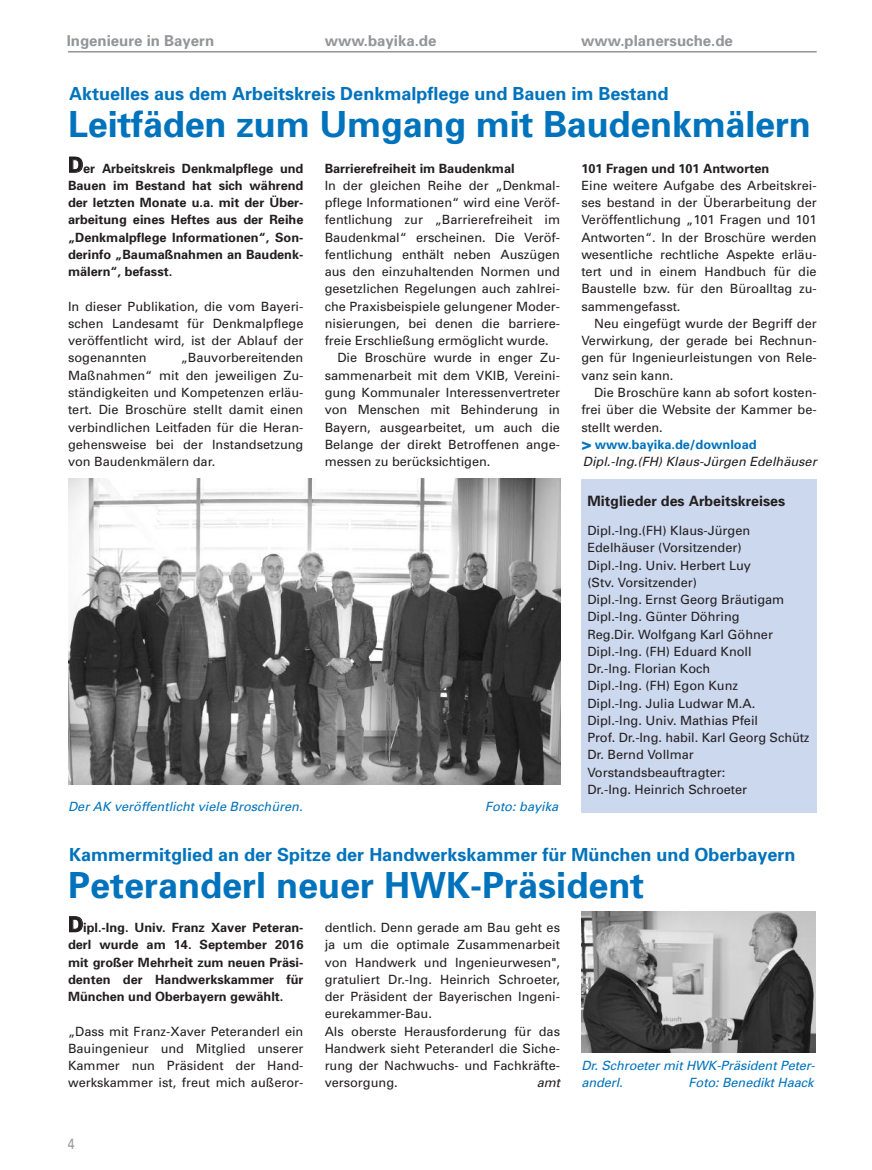
<style>
.page{position:relative;width:872px;height:1170px;background:#fff}
.page>*{position:absolute;margin:0;border:0;box-sizing:border-box;transform-origin:0 0}
.t1{font:700 36px "Univers";letter-spacing:-.005em;color:#0073bc}
.t2{font:700 18px "Univers";color:#0073bc}
.t3{font:700 15px "Univers";color:#939598}
.t4{font:15px "Univers";color:#939598;scale:.8 1}
.t5{font:700 14.25px "Univers";color:#231f20}
.t6{font:12.75px/17.2px "Univers";color:#231f20;text-align:justify}
.t7{font:700 12.75px/17.2px "Univers";color:#231f20;text-align:justify}
.t8{font:italic 12.75px/17.2px "Univers";letter-spacing:-.005em;color:#0073bc}
.t9{font:italic 12.75px "Univers";color:#231f20}
.t10{font:700 12.75px "Univers";color:#0073bc}
.s1{font-size:21px}
</style>
<div class="page">
<hr style="left:68px;top:51px;width:748px;height:2px;background:#939598">
<img style="left:69px;top:478px;width:491px;height:306px">
<div style="left:581px;top:479px;width:235px;height:333px;background:#ccd8ee"></div>
<img style="left:581px;top:911px;width:234px;height:141px">
<p class="t3" style="left:67px;top:35px;width:149px">Ingenieure in Bayern</p>
<p class="t3" style="left:325px;top:35px;width:113px">www.bayika.de</p>
<p class="t3" style="left:581px;top:35px;width:153px">www.planersuche.de</p>
<h2 class="t2" style="left:69px;top:87px;width:601px">Aktuelles aus dem Arbeitskreis Denkmalpflege und Bauen im Bestand</h2>
<h1 class="t1" style="left:68px;top:111px;width:744px">Leitfäden zum Umgang mit Baudenkmälern</h1>
<p class="t7" style="left:68px;top:160px;width:237px"><span class="s1">D</span>er Arbeitskreis Denkmalpflege und Bauen im Bestand hat sich während der letzten Monate u.a. mit der Über&shy;arbeitung eines Heftes aus der Reihe „Denkmalpflege Informationen“, Son&shy;derinfo „Baumaßnahmen an Baudenk&shy;mälern“, befasst.</p>
<p class="t6" style="left:68px;top:298px;width:237px">In dieser Publikation, die vom Bayeri&shy;schen Landesamt für Denkmalpflege veröffentlicht wird, ist der Ablauf der sogenannten</p>
<p class="t7" style="left:325px;top:160px;width:191px">Barrierefreiheit im Baudenkmal</p>
<p class="t6" style="left:325px;top:178px;width:237px">In der gleichen Reihe der „Denkmal-</p>
<p class="t6" style="left:325px;top:195px;width:237px">pflege Informationen“ wird eine Veröf-</p>
<p class="t6" style="left:325px;top:212px;width:237px">fentlichung zur „Barrierefreiheit im</p>
<p class="t6" style="left:325px;top:229px;width:237px">Baudenkmal“ erscheinen. Die Veröf-</p>
<p class="t6" style="left:325px;top:247px;width:237px">fentlichung enthält neben Auszügen</p>
<p class="t6" style="left:325px;top:264px;width:237px">aus den einzuhaltenden Normen und</p>
<p class="t6" style="left:325px;top:281px;width:237px">gesetzlichen Regelungen auch zahlrei-</p>
<p class="t6" style="left:325px;top:298px;width:237px">che Praxisbeispiele gelungener Moder-</p>
<p class="t6" style="left:325px;top:316px;width:237px">nisierungen, bei denen die barriere-</p>
<p class="t6" style="left:325px;top:333px;width:225px">freie Erschließung ermöglicht wurde.</p>
<p class="t6" style="left:337px;top:350px;width:224px">Die Broschüre wurde in enger Zu-</p>
<p class="t6" style="left:325px;top:367px;width:237px">sammenarbeit mit dem VKIB, Vereini-</p>
<p class="t6" style="left:325px;top:385px;width:237px">gung Kommunaler Interessenvertreter</p>
<p class="t6" style="left:325px;top:402px;width:237px">von Menschen mit Behinderung in</p>
<p class="t6" style="left:325px;top:419px;width:237px">Bayern, ausgearbeitet, um auch die</p>
<p class="t6" style="left:325px;top:436px;width:237px">Belange der direkt Betroffenen ange-</p>
<p class="t6" style="left:325px;top:454px;width:167px">messen zu berücksichtigen.</p>
<p class="t7" style="left:581px;top:160px;width:189px">101 Fragen und 101 Antworten</p>
<p class="t6" style="left:581px;top:178px;width:237px">Eine weitere Aufgabe des Arbeitskrei&shy;ses bestand in der Überarbeitung der Veröffentlichung „101 Fragen und 101<br>Antworten“. In der Broschüre werden wesentliche rechtliche Aspekte erläu&shy;tert und in einem Handbuch für die Baustelle bzw. für den Büroalltag zu&shy;sammengefasst.</p>
<p class="t6" style="left:581px;top:316px;width:237px;text-indent:13px">Neu eingefügt wurde der Begriff der Verwirkung, der gerade bei Rechnun&shy;gen für Ingenieurleistungen von Rele&shy;vanz sein kann.</p>
<p class="t6" style="left:581px;top:385px;width:237px;text-indent:13px">Die Broschüre kann ab sofort kosten&shy;frei über die Website der Kammer be&shy;stellt werden.</p>
<p class="t10" style="left:595px;top:439px;width:163px">www.bayika.de/download</p>
<p class="t9" style="left:583px;top:457px;width:235px">Dipl.-Ing.(FH) Klaus-Jürgen Edelhäuser</p>
<p class="t6" style="left:68px;top:350px;width:237px;text-indent:113px">„Bauvorbereitenden Maßnahmen“ mit den jeweiligen Zu&shy;ständigkeiten und Kompetenzen erläu&shy;tert. Die Broschüre stellt damit einen verbindlichen Leitfaden für die Heran&shy;gehensweise bei der Instandsetzung von Baudenkmälern dar.</p>
<h2 class="t2" style="left:581px;top:437px;width:12px">&gt;</h2>
<p class="t8" style="left:68px;top:799px;width:236px">Der AK veröffentlicht viele Broschüren.</p>
<p class="t8" style="left:485px;top:799px;width:74px">Foto: bayika</p>
<p class="t5" style="left:587px;top:495px;width:199px">Mitglieder des Arbeitskreises</p>
<p class="t6" style="left:587px;top:523px;width:224px;text-align:left">Dipl.-Ing.(FH) Klaus-Jürgen<br>Edelhäuser (Vorsitzender)<br>Dipl.-Ing. Univ. Herbert Luy<br>(Stv. Vorsitzender)<br>Dipl.-Ing. Ernst Georg Bräutigam<br>Dipl.-Ing. Günter Döhring<br>Reg.Dir. Wolfgang Karl Göhner<br>Dipl.-Ing. (FH) Eduard Knoll<br>Dr.-Ing. Florian Koch<br>Dipl.-Ing. (FH) Egon Kunz<br>Dipl.-Ing. Julia Ludwar M.A.<br>Dipl.-Ing. Univ. Mathias Pfeil<br>Prof. Dr.-Ing. habil. Karl Georg Schütz<br>Dr. Bernd Vollmar<br>Vorstandsbeauftragter:<br>Dr.-Ing. Heinrich Schroeter</p>
<h2 class="t2" style="left:69px;top:847px;width:727px">Kammermitglied an der Spitze der Handwerkskammer für München und Oberbayern</h2>
<h1 class="t1" style="left:68px;top:872px;width:578px">Peteranderl neuer HWK-Präsident</h1>
<p class="t7" style="left:68px;top:919px;width:237px"><span class="s1">D</span>ipl.-Ing. Univ. Franz Xaver Peteran&shy;derl wurde am 14. September 2016 mit großer Mehrheit zum neuen Präsi&shy;denten der Handwerkskammer für München und Oberbayern gewählt.</p>
<p class="t6" style="left:68px;top:1023px;width:237px">„Dass mit Franz-Xaver Peteranderl ein Bauingenieur und Mitglied unserer Kammer nun Präsident der Hand&shy;werkskammer ist, freut mich außeror-</p>
<p class="t6" style="left:325px;top:919px;width:237px;text-align:left">dentlich. Denn gerade am Bau geht es ja um die optimale Zusammenarbeit von Handwerk und Ingenieurwesen", gratuliert Dr.-Ing. Heinrich Schroeter, der Präsident der Bayerischen Ingeni&shy;eurekammer-Bau.<br>Als oberste Herausforderung für das<br>Handwerk sieht Peteranderl die Siche&shy;rung der Nachwuchs- und Fachkräfte&shy;versorgung.</p>
<p class="t8" style="left:581px;top:1057px;width:235px">Dr. Schroeter mit HWK-Präsident Peter&shy;anderl.</p>
<p class="t8" style="left:688px;top:1075px;width:126px">Foto: Benedikt Haack</p>
<p class="t9" style="left:536px;top:1078px;width:25px">amt</p>
<p class="t4" style="left:68px;top:1137px;width:10px">4</p>
</div>
